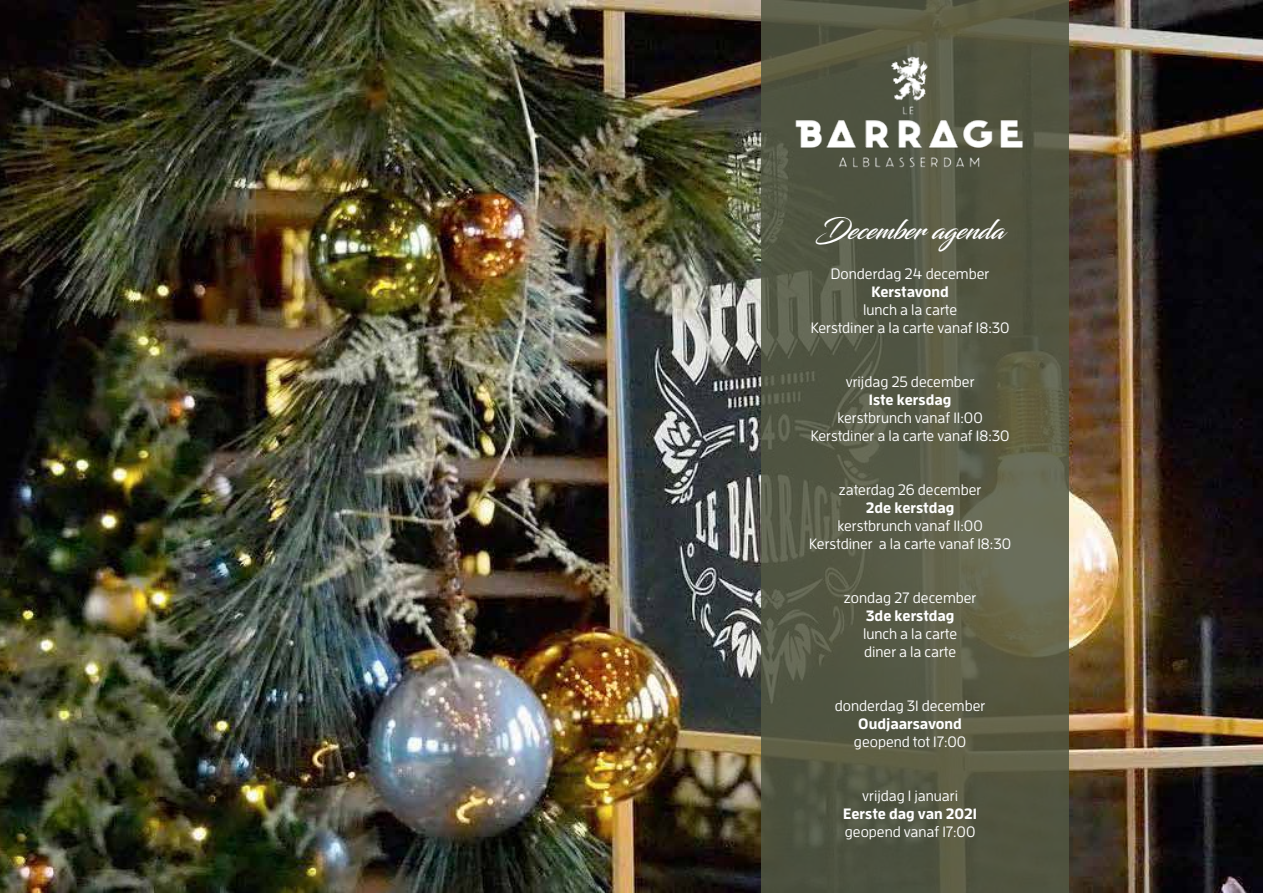
<style>
.page{position:relative;width:1263px;height:893px;background:#fff}
.page>*{position:absolute;margin:0;border:0;box-sizing:border-box;transform-origin:0 0}
.t1{font:27px "Blacksword";color:#fff}
.t2{font:500 15px/18px "Enzo OT";color:#fff;text-align:center}
.t3{font:700 15px "Enzo OT";color:#fff}
</style>
<div class="page">
<img style="left:0;top:0;width:1263px;height:893px">
<svg style="left:761px;top:0;width:307px;height:893px;background:#565945"></svg>
<img style="left:791px;top:53px;width:238px;height:119px">
<h1 class="t1" style="left:816px;top:214px;width:190px">December agenda</h1>
<p class="t2" style="left:831px;top:264px;width:160px">Donderdag 24 december</p>
<p class="t3" style="left:871px;top:283px;width:79px">Kerstavond</p>
<p class="t2" style="left:811px;top:300px;width:200px">lunch a la carte<br>Kerstdiner a la carte vanaf 18:30</p>
<p class="t2" style="left:846px;top:372px;width:130px">vrijdag 25 december</p>
<p class="t3" style="left:869px;top:391px;width:84px">1ste kersdag</p>
<p class="t2" style="left:811px;top:408px;width:200px">kerstbrunch vanaf 11:00<br>Kerstdiner a la carte vanaf 18:30</p>
<p class="t2" style="left:839px;top:480px;width:144px">zaterdag 26 december</p>
<p class="t3" style="left:866px;top:499px;width:90px">2de kerstdag</p>
<p class="t2" style="left:809px;top:516px;width:203px">kerstbrunch vanaf 11:00<br>Kerstdiner a la carte vanaf 18:30</p>
<p class="t2" style="left:844px;top:588px;width:134px">zondag 27 december</p>
<p class="t3" style="left:866px;top:607px;width:90px">3de kerstdag</p>
<p class="t2" style="left:863px;top:624px;width:96px;text-align:left">lunch a la carte diner a la carte</p>
<p class="t2" style="left:835px;top:696px;width:152px">donderdag 31 december</p>
<p class="t3" style="left:858px;top:715px;width:105px">Oudjaarsavond</p>
<p class="t2" style="left:854px;top:732px;width:114px">geopend tot 17:00</p>
<p class="t2" style="left:862px;top:786px;width:97px">vrijdag 1 januari</p>
<p class="t3" style="left:843px;top:805px;width:135px">Eerste dag van 2021</p>
<p class="t2" style="left:845px;top:822px;width:132px">geopend vanaf 17:00</p>
</div>
